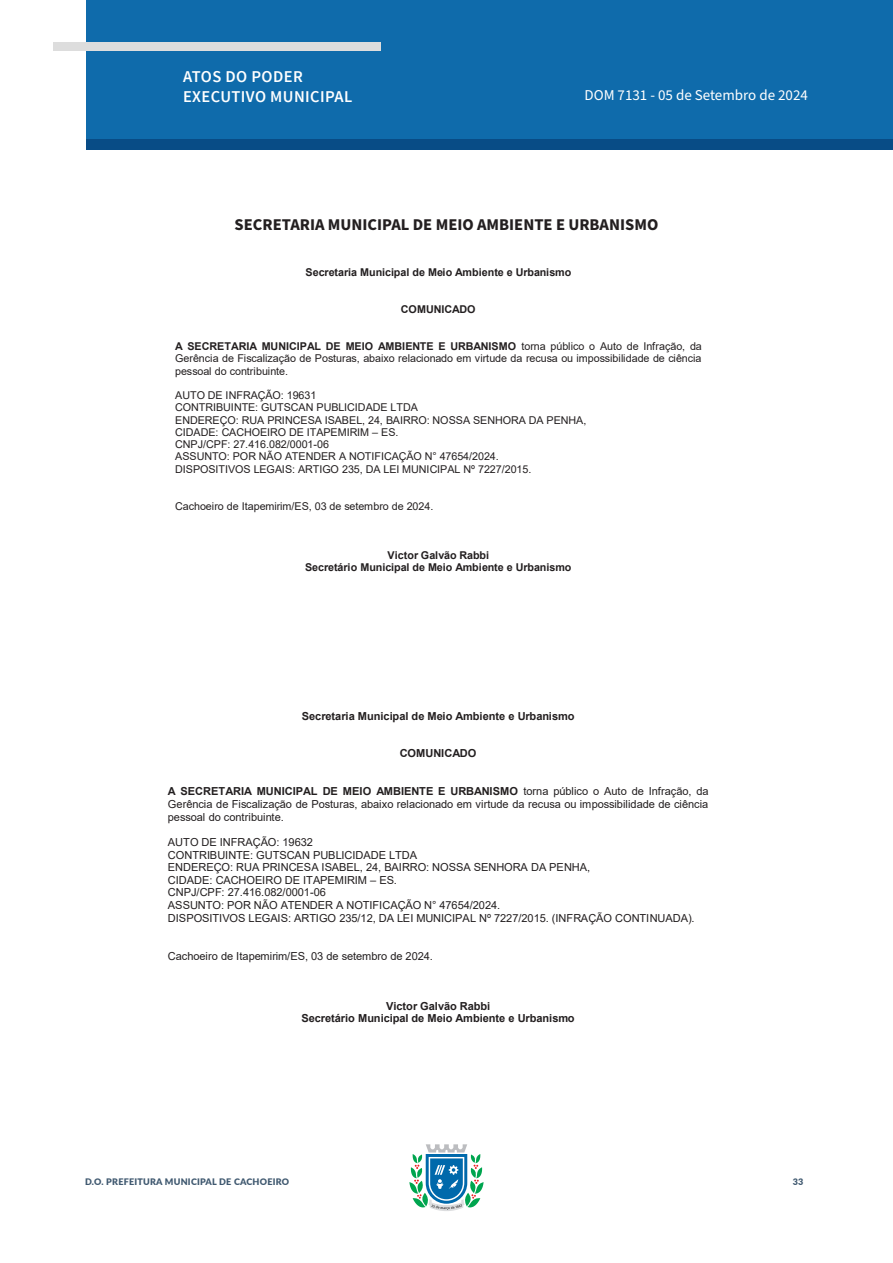
<style>
.page{position:relative;width:893px;height:1263px;background:#fff}
.page>*{position:absolute;margin:0;border:0;box-sizing:border-box;transform-origin:0 0}
.t1{font:700 16.5px "Source Sans Pro";color:#231f20}
.t2{font:600 16.5px/19.8px "Source Sans Pro";letter-spacing:.025em;color:#fff}
.t3{font:15px "Source Sans Pro";color:#fff}
.t4{font:11.1px/12.6px "Arial";letter-spacing:-.01em;color:#231f20;text-align:justify}
.t5{font:700 11.1px/12.6px "Arial";letter-spacing:-.01em;color:#231f20;text-align:center}
.t6{font:10.8px/12.3px "Arial";letter-spacing:-.01em;color:#231f20;text-align:justify}
.t7{font:700 10.8px/12.3px "Arial";letter-spacing:-.01em;color:#231f20;text-align:center}
.t8{font:900 9px "Lato";letter-spacing:.025em;color:#405970}
.t9{font:6.45px "Arial";color:#231f20}
.s1{font-weight:700}
.s2{font-style:inherit}
</style>
<div class="page">
<svg style="left:409px;top:1144px;width:75px;height:67px"></svg>
<div style="left:86px;top:0;width:807px;height:140px;background:#0f6bab"></div>
<div style="left:87px;top:140px;width:806px;height:10px;background:#084c86"></div>
<div style="left:53px;top:42px;width:328px;height:9px;background:#ddd"></div>
<h1 class="t2" style="left:183px;top:67px;width:171px">ATOS DO PODER<br>EXECUTIVO MUNICIPAL</h1>
<p class="t3" style="left:584px;top:85px;width:225px">DOM 7131 - 05 de Setembro de 2024</p>
<p class="t1" style="left:235px;top:213px;width:425px">SECRETARIA MUNICIPAL DE MEIO AMBIENTE E URBANISMO</p>
<p class="t7" style="left:306px;top:266px;width:267px">Secretaria Municipal de Meio Ambiente e Urbanismo</p>
<p class="t7" style="left:401px;top:303px;width:76px">COMUNICADO</p>
<p class="t6" style="left:175px;top:340px;width:528px"><span class="s1">A SECRETARIA MUNICIPAL DE MEIO AMBIENTE E URBANISMO</span> torna público o Auto de Infração, da Gerência de Fiscalização de Posturas, abaixo relacionado em virtude da recusa ou impossibilidade de ciência pessoal do contribuinte.</p>
<p class="t6" style="left:175px;top:389px;width:413px;text-align:left">AUTO DE INFRAÇÃO: 19631<br>CONTRIBUINTE: GUTSCAN PUBLICIDADE LTDA<br>ENDEREÇO: RUA PRINCESA ISABEL, 24, BAIRRO: NOSSA SENHORA DA PENHA, CIDADE: CACHOEIRO DE ITAPEMIRIM <span class="s2">–</span> ES.<br>CNPJ/CPF: 27.416.082/0001-06<br>ASSUNTO: POR NÃO ATENDER A NOTIFICAÇÃO N° 47654/2024.<br>DISPOSITIVOS LEGAIS: ARTIGO 235, DA LEI MUNICIPAL Nº 7227/2015.</p>
<p class="t6" style="left:175px;top:500px;width:260px">Cachoeiro de Itapemirim/ES, 03 de setembro de 2024.</p>
<p class="t7" style="left:305px;top:549px;width:268px">Victor Galvão Rabbi<br>Secretário Municipal de Meio Ambiente e Urbanismo</p>
<p class="t5" style="left:302px;top:710px;width:274px">Secretaria Municipal de Meio Ambiente e Urbanismo</p>
<p class="t5" style="left:400px;top:747px;width:78px">COMUNICADO</p>
<p class="t4" style="left:168px;top:785px;width:542px"><span class="s1">A SECRETARIA MUNICIPAL DE MEIO AMBIENTE E URBANISMO</span> torna público o Auto de Infração, da Gerência de Fiscalização de Posturas, abaixo relacionado em virtude da recusa ou impossibilidade de ciência pessoal do contribuinte.</p>
<p class="t4" style="left:168px;top:836px;width:528px;text-align:left">AUTO DE INFRAÇÃO: 19632<br>CONTRIBUINTE: GUTSCAN PUBLICIDADE LTDA<br>ENDEREÇO: RUA PRINCESA ISABEL, 24, BAIRRO: NOSSA SENHORA DA PENHA,<br>CIDADE: CACHOEIRO DE ITAPEMIRIM <span class="s2">–</span> ES.<br>CNPJ/CPF: 27.416.082/0001-06<br>ASSUNTO: POR NÃO ATENDER A NOTIFICAÇÃO N° 47654/2024.<br>DISPOSITIVOS LEGAIS: ARTIGO 235/12, DA LEI MUNICIPAL Nº 7227/2015. (INFRAÇÃO CONTINUADA).</p>
<p class="t4" style="left:168px;top:949px;width:266px">Cachoeiro de Itapemirim/ES, 03 de setembro de 2024.</p>
<p class="t5" style="left:301px;top:1000px;width:275px">Victor Galvão Rabbi<br>Secretário Municipal de Meio Ambiente e Urbanismo</p>
<p class="t9" style="left:441px;top:1002px;width:49px">Lei 14.063/2020.</p>
<p class="t8" style="left:85px;top:1175px;width:206px">D.O. PREFEITURA MUNICIPAL DE CACHOEIRO</p>
<p class="t8" style="left:793px;top:1175px;width:12px">33</p>
</div>
